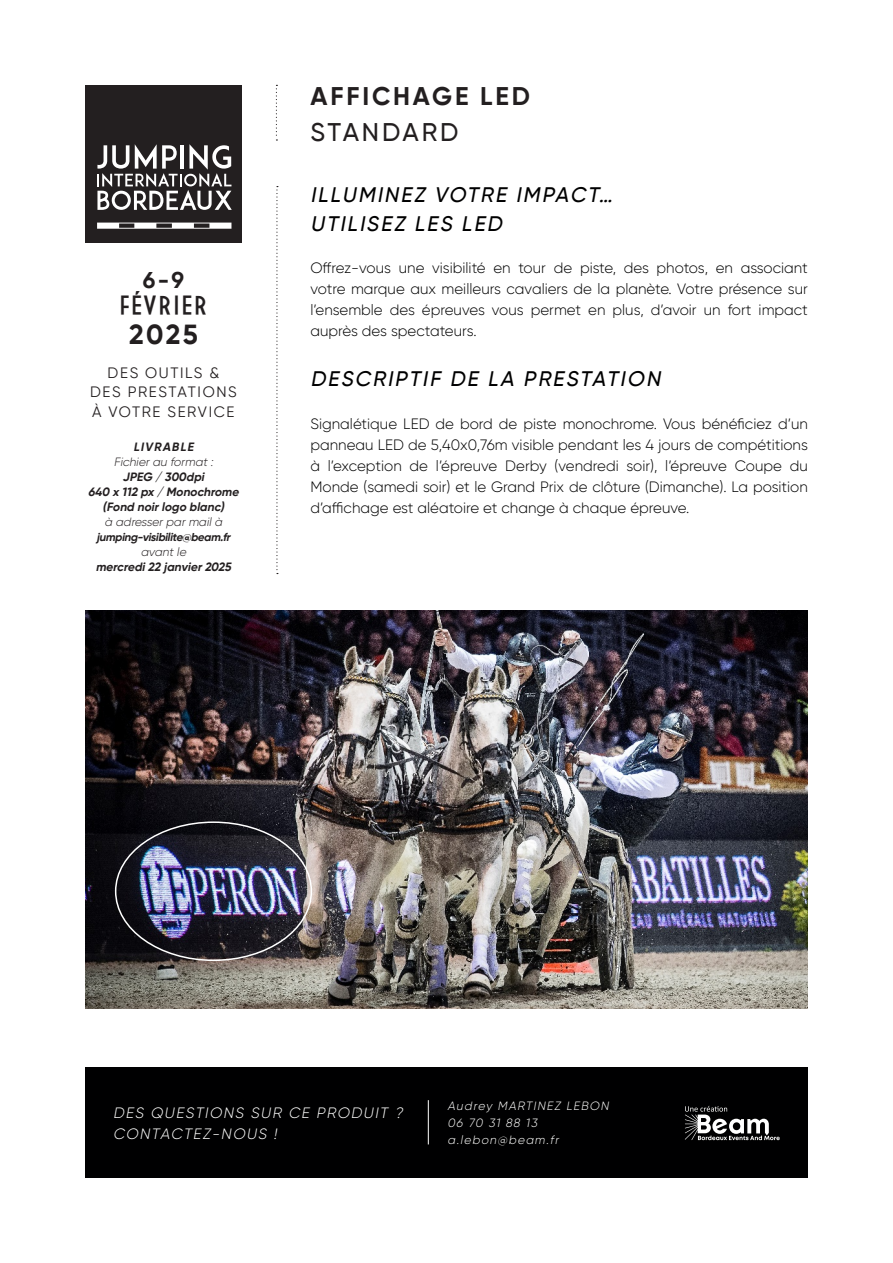
<style>
.page{position:relative;width:893px;height:1263px;background:#fff}
.page>*{position:absolute;margin:0;border:0;box-sizing:border-box;transform-origin:0 0}
.t1{font:700 27.6px "Gilroy";color:#231f20}
.t2{font:500 25.95px "Artographie";letter-spacing:.075em;color:#231f20}
.Intro{font:700 25.5px "Gilroy";letter-spacing:.11em;color:#231f20}
.Intro-2{font:500 25.5px "Gilroy";letter-spacing:.11em;color:#231f20}
.t3{font:700 22.8px "Gilroy";color:#231f20}
.inter{font:italic 500 21px "Gilroy";color:#000001}
.t4{font:300 15px/21px "Gilroy";color:#000001;text-align:justify}
.inter-2{font:italic 300 15px/21px "Gilroy";color:#fff}
.TITRE{font:15px "Gilroy";letter-spacing:.11em;color:#231f20}
.t5{font:italic 700 12px "Gilroy";color:#231f20}
.inter-3{font:italic 300 12px "Gilroy";color:#fff}
.t6{font:italic 300 12px "Gilroy";color:#231f20}
.t7{font:italic 700 11.4px "Gilroy";color:#231f20}
</style>
<div class="page">
<img style="left:85px;top:610px;width:723px;height:399px">
<svg style="left:276px;top:186px;width:2px;height:388px"></svg>
<svg style="left:276px;top:85px;width:1px;height:56px"></svg>
<div style="left:85px;top:85px;width:157px;height:157px;background:#231f20"></div>
<svg style="left:97px;top:223px;width:134px;height:6px"></svg>
<svg style="left:97px;top:144px;width:135px;height:66px"></svg>
<div style="left:85px;top:1067px;width:723px;height:111px;background:#000001"></div>
<hr style="left:428px;top:1100px;width:1px;height:44px;background:#fff">
<svg style="left:685px;top:1106px;width:95px;height:34px"></svg>
<p class="Intro" style="left:311px;top:80px;width:221px">AFFICHAGE LED</p>
<p class="Intro-2" style="left:311px;top:116px;width:149px">STANDARD</p>
<p class="t3" style="left:143px;top:265px;width:43px">6-9</p>
<p class="t2" style="left:119px;top:291px;width:89px">FÉVRIER</p>
<p class="t1" style="left:129px;top:317px;width:70px">2025</p>
<p class="TITRE" style="left:108px;top:363px;width:113px">DES OUTILS &amp;</p>
<p class="TITRE" style="left:90px;top:383px;width:148px">DES PRESTATIONS</p>
<p class="TITRE" style="left:92px;top:402px;width:144px">À VOTRE SERVICE</p>
<p class="t5" style="left:133px;top:439px;width:64px">LIVRABLE</p>
<p class="t6" style="left:114px;top:454px;width:103px">Fichierau format:</p>
<p class="t5" style="left:123px;top:469px;width:86px">JPEG / 300dpi</p>
<p class="t5" style="left:88px;top:484px;width:155px">640 x 112 px / Monochrome</p>
<p class="t5" style="left:103px;top:499px;width:126px">(Fond noirlogo blanc)</p>
<p class="t6" style="left:105px;top:514px;width:122px">à adresserparmailà</p>
<p class="t7" style="left:97px;top:530px;width:138px">jumping-visibilite@beam.fr</p>
<p class="t6" style="left:141px;top:544px;width:49px">avantle</p>
<p class="t5" style="left:96px;top:559px;width:139px">mercredi22 janvier2025</p>
<p class="inter" style="left:310px;top:182px;width:308px">ILLUMINEZ VOTRE IMPACT…</p>
<p class="inter" style="left:310px;top:211px;width:198px">UTILISEZ LES LED</p>
<p class="t4" style="left:310px;top:257px;width:499px">Offrez-vous une visibilité en tour de piste, des photos, en associant votre marque aux meilleurs cavaliers de la planète. Votre présence sur l’ensemble des épreuves vous permet en plus, d’avoir un fort impact auprès des spectateurs.</p>
<p class="inter" style="left:310px;top:366px;width:356px">DESCRIPTIF DE LA PRESTATION</p>
<p class="t4" style="left:310px;top:413px;width:499px">Signalétique LED de bord de piste monochrome. Vous bénéficiez d’un panneau LED de 5,40x0,76m visible pendant les 4 jours de compétitions à l’exception de l’épreuve Derby (vendredi soir), l’épreuve Coupe du Monde (samedi soir) et le Grand Prix de clôture (Dimanche). La position d’affichage est aléatoire et change à chaque épreuve.</p>
<p class="inter-2" style="left:113px;top:1102px;width:294px">DES QUESTIONS SUR CE PRODUIT ?<br>CONTACTEZ-NOUS !</p>
<p class="inter-3" style="left:448px;top:1098px;width:165px">Audrey MARTINEZ LEBON</p>
<p class="inter-3" style="left:448px;top:1115px;width:94px">06 70 31 88 13</p>
<p class="inter-3" style="left:448px;top:1132px;width:115px">a.lebon@beam.fr</p>
</div>
